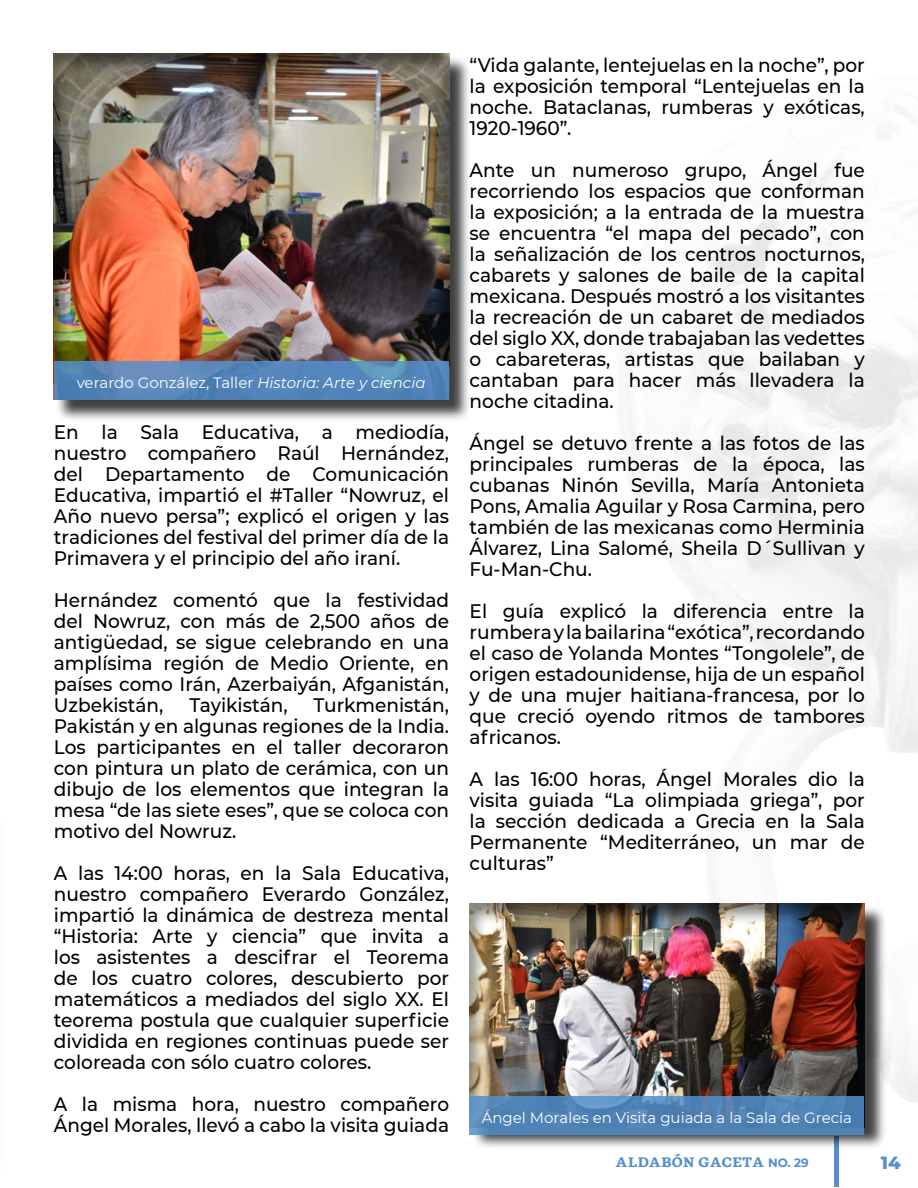
<style>
.page{position:relative;width:918px;height:1188px;background:#fff}
.page>*{position:absolute;margin:0;border:0;box-sizing:border-box;transform-origin:0 0}
.t1{font:500 19.5px/21px "Montserrat";color:#000;text-align:justify;scale:.95 1}
.t2{font:800 18px "Montserrat";color:#5390cd}
.t3{font:15px "Montserrat";color:#fff}
.t4{font:700 12px "GMX";color:#5390cd}
.s1{font-style:italic}
.s2{font-family:"Montserrat"}
</style>
<div class="page">
<div style="left:834px;top:1136px;width:5px;height:50px;background:#5390cd"></div>
<div style="left:56px;top:56px;width:415px;height:366px;background:#000;opacity:.75"></div>
<div style="left:40px;top:43px;width:423px;height:359px;background:#000;opacity:.5"></div>
<div style="left:472px;top:906px;width:415px;height:244px;background:#000;opacity:.75"></div>
<div style="left:456px;top:894px;width:423px;height:243px;background:#000;opacity:.5"></div>
<svg style="left:54px;top:361px;width:394px;height:39px;background:#5686b8"></svg>
<svg style="left:470px;top:1096px;width:394px;height:39px;background:#5183b6"></svg>
<p class="t3" style="left:77px;top:372px;width:350px">verardo González, Taller <span class="s1">Historia: Arte y ciencia</span></p>
<p class="t1" style="left:54px;top:421px;width:418px">En la Sala Educativa, a mediodía, nuestro compañero Raúl Hernández, del Departamento de Comunicación Educativa, impartió el #Taller “Nowruz, el Año nuevo persa”; explicó el origen y las tradiciones del festival del primer día de la Primavera y el principio del año iraní.</p>
<p class="t1" style="left:54px;top:589px;width:418px">Hernández comentó que la festividad del Nowruz, con más de 2,500 años de antigüedad, se sigue celebrando en una amplísima región de Medio Oriente, en países como Irán, Azerbaiyán, Afganistán, Uzbekistán,</p>
<p class="t1" style="left:54px;top:694px;width:418px;text-indent:260px">Turkmenistán, Pakistán y en algunas regiones de la India.<br>Los participantes en el taller decoraron con pintura un plato de cerámica, con un dibujo de los elementos que integran la mesa “de las siete eses”, que se coloca con motivo del Nowruz.</p>
<p class="t1" style="left:54px;top:862px;width:418px">A las 14:00 horas, en la Sala Educativa, nuestro compañero Everardo González, impartió la dinámica de destreza mental “Historia: Arte y ciencia” que invita a los asistentes a descifrar el Teorema de los cuatro colores, descubierto por matemáticos a mediados del siglo XX. El teorema postula que cualquier superficie dividida en regiones continuas puede ser coloreada con sólo cuatro colores.</p>
<p class="t1" style="left:54px;top:1093px;width:418px">A la misma hora, nuestro compañero<br>Ángel Morales, llevó a cabo la visita guiada</p>
<p class="t1" style="left:190px;top:694px;width:105px">Tayikistán,</p>
<p class="t1" style="left:470px;top:54px;width:418px">“Vida galante, lentejuelas en la noche”, por la exposición temporal “Lentejuelas en la noche. Bataclanas, rumberas y exóticas, 1920-1960”.</p>
<p class="t1" style="left:470px;top:159px;width:418px">Ante un numeroso grupo, Ángel fue recorriendo los espacios que conforman la exposición; a la entrada de la muestra se encuentra “el mapa del pecado”, con la señalización de los centros nocturnos, cabarets y salones de baile de la capital mexicana. Después mostró a los visitantes la recreación de un cabaret de mediados del siglo XX, donde trabajaban las vedettes o cabareteras, artistas que bailaban y cantaban para hacer más llevadera la noche citadina.</p>
<p class="t1" style="left:470px;top:432px;width:418px">Ángel se detuvo frente a las fotos de las principales rumberas de la época, las cubanas Ninón Sevilla, María Antonieta Pons, Amalia Aguilar y Rosa Carmina, pero también de las mexicanas como Herminia Álvarez, Lina Salomé, Sheila D´Sullivan y Fu-Man-Chu.</p>
<p class="t1" style="left:470px;top:600px;width:418px">El guía explicó la diferencia entre la rumbera y la bailarina “exótica”, recordando el caso de Yolanda Montes “Tongolele”, de origen estadounidense, hija de un español y de una mujer haitiana-francesa, por lo que creció oyendo ritmos de tambores africanos.</p>
<p class="t1" style="left:470px;top:768px;width:418px">A las 16:00 horas, Ángel Morales dio la visita guiada “La olimpiada griega”, por la sección dedicada a Grecia en la Sala Permanente “Mediterráneo, un mar de culturas”</p>
<p class="t3" style="left:482px;top:1107px;width:372px">Ángel Morales en Visita guiada a la Sala de Grecia</p>
<p class="t4" style="left:616px;top:1154px;width:195px">ALDABÓN GACETA <span class="s2">NO. 29</span></p>
<p class="t2" style="left:881px;top:1150px;width:21px">14</p>
</div>
